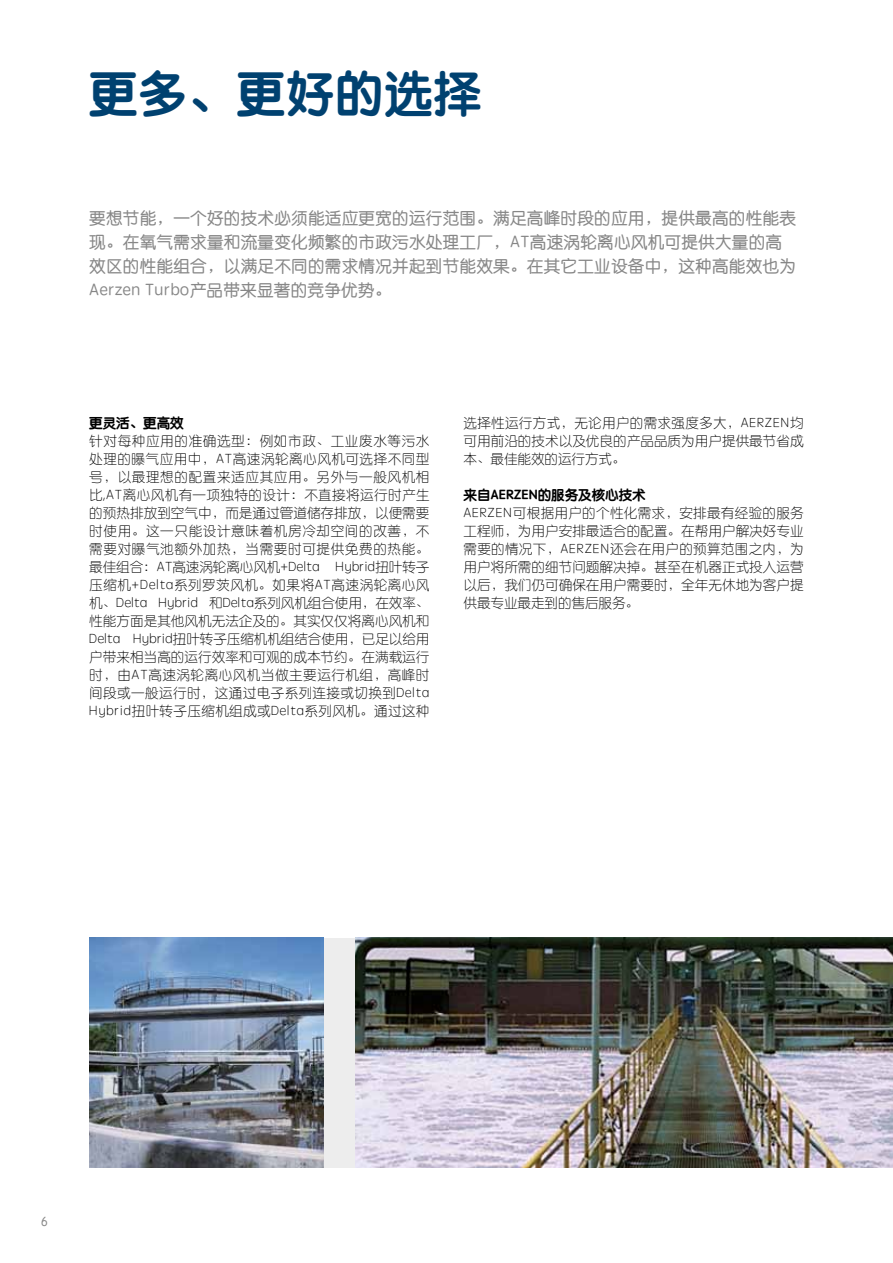
<style>
.page{position:relative;width:893px;height:1263px;background:#fff}
.page>*{position:absolute;margin:0;border:0;box-sizing:border-box;transform-origin:0 0}
.t1{font:48px "ST Yuanti SC Bold";letter-spacing:.025em;color:#004170}
.t2{font:16.5px/24px "ST Yuanti SC Regular";letter-spacing:.02em;color:#878787}
.t3{font:13.5px/18px "ST Yuanti SC Light";letter-spacing:.01em;color:#000;text-align:justify}
.t4{font:13.5px "ST Yuanti SC Bold";color:#000}
.t5{font:13.5px "ST Yuanti SC Regular";color:#878787}
</style>
<div class="page">
<div style="left:298px;top:938px;width:595px;height:229px;background:#ededed"></div>
<img style="left:89px;top:938px;width:234px;height:229px">
<img style="left:356px;top:938px;width:537px;height:229px">
<h1 class="t1" style="left:89px;top:57px;width:394px">更多、更好的选择</h1>
<p class="t2" style="left:89px;top:206px;width:708px">要想节能，一个好的技术必须能适应更宽的运行范围。满足高峰时段的应用，提供最高的性能表现。在氧气需求量和流量变化频繁的市政污水处理工厂，AT高速涡轮离心风机可提供大量的高效区的性能组合，以满足不同的需求情况并起到节能效果。在其它工业设备中，这种高能效也为Aerzen Turbo产品带来显著的竞争优势。</p>
<p class="t4" style="left:89px;top:413px;width:96px">更灵活、更高效</p>
<p class="t3" style="left:89px;top:431px;width:342px">针对每种应用的准确选型：例如市政、工业废水等污水处理的曝气应用中，AT高速涡轮离心风机可选择不同型号，以最理想的配置来适应其应用。另外与一般风机相比,AT离心风机有一项独特的设计：不直接将运行时产生的预热排放到空气中，而是通过管道储存排放，以便需要时使用。这一只能设计意味着机房冷却空间的改善，不需要对曝气池额外加热，当需要时可提供免费的热能。最佳组合：AT高速涡轮离心风机+Delta Hybrid扭叶转子压缩机+Delta系列罗茨风机。如果将AT高速涡轮离心风机、Delta Hybrid 和Delta系列风机组合使用，在效率、性能方面是其他风机无法企及的。其实仅仅将离心风机和Delta Hybrid扭叶转子压缩机机组结合使用，已足以给用户带来相当高的运行效率和可观的成本节约。在满载运行时，由AT高速涡轮离心风机当做主要运行机组，高峰时间段或一般运行时，这通过电子系列连接或切换到Delta Hybrid扭叶转子压缩机组成或Delta系列风机。通过这种</p>
<p class="t3" style="left:463px;top:413px;width:342px">选择性运行方式，无论用户的需求强度多大，AERZEN均可用前沿的技术以及优良的产品品质为用户提供最节省成本、最佳能效的运行方式。</p>
<p class="t4" style="left:463px;top:485px;width:184px">来自AERZEN的服务及核心技术</p>
<p class="t3" style="left:463px;top:503px;width:342px">AERZEN可根据用户的个性化需求，安排最有经验的服务工程师，为用户安排最适合的配置。在帮用户解决好专业需要的情况下，AERZEN还会在用户的预算范围之内，为用户将所需的细节问题解决掉。甚至在机器正式投入运营以后，我们仍可确保在用户需要时，全年无休地为客户提供最专业最走到的售后服务。</p>
<p class="t5" style="left:41px;top:1212px;width:9px">6</p>
</div>
